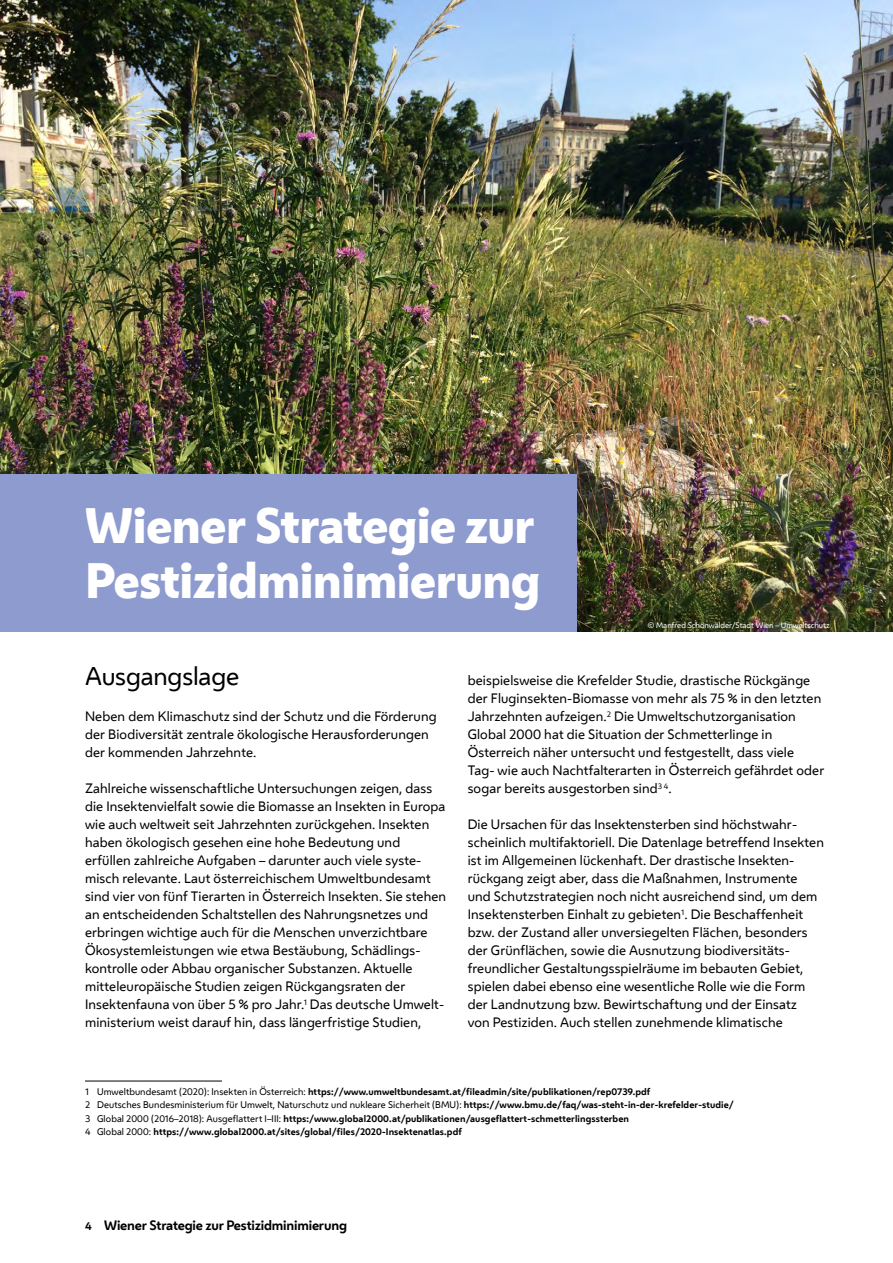
<style>
.page{position:relative;width:893px;height:1263px;background:#fff}
.page>*{position:absolute;margin:0;border:0;box-sizing:border-box;transform-origin:0 0}
.t1{font:800 46.5px/55.5px "Wiener Melange";letter-spacing:-.015em;color:#fff}
.t2{font:24px "Wiener Melange Regular 2";letter-spacing:-.005em;color:#000}
.t3{font:12.75px/18px "Wiener Melange Regular 2";letter-spacing:.01em;color:#000}
.t4{font:700 12.75px "Wiener Melange";letter-spacing:-.015em;color:#000}
.t5{font:700 9px/13.5px "Wiener Melange";letter-spacing:.01em;color:#000}
.t6{font:7.5px "Wiener Melange Regular 2";color:#fff}
.s1{font-family:"Wiener Melange Regular 2";font-weight:400}
.s2{font-size:10.5px}
</style>
<div class="page">
<img style="left:0;top:0;width:893px;height:631px">
<div style="left:0;top:474px;width:576px;height:157px;background:#8e9bce"></div>
<hr style="left:85px;top:1081px;width:137px;height:1px;background:#000">
<h1 class="t1" style="left:85px;top:498px;width:457px">Wiener Strategie zur<br>Pestizidminimierung</h1>
<p class="t6" style="left:648px;top:619px;width:183px">© Manfred Schönwälder/Stadt Wien – Umweltschutz</p>
<h3 class="t2" style="left:85px;top:658px;width:156px">Ausgangslage</h3>
<p class="t3" style="left:85px;top:707px;width:353px">Neben dem Klimaschutz sind der Schutz und die Förderung der Biodiversität zentrale ökologische Herausforderungen der kommenden Jahrzehnte.</p>
<p class="t3" style="left:85px;top:779px;width:363px">Zahlreiche wissenschaftliche Untersuchungen zeigen, dass die Insektenvielfalt sowie die Biomasse an Insekten in Europa wie auch weltweit seit Jahrzehnten zurückgehen. Insekten haben ökologisch gesehen eine hohe Bedeutung und<br>erfül len zahlreiche Aufgaben – darunter auch viele syste&shy;misch relevante. Laut österreichischem Umweltbundesamt sind vier von fünf Tierarten in Österreich Insekten. Sie stehen an entscheidenden Schaltstellen des Nahrungsnetzes und erbringen wichtige auch für die Menschen unverzichtbare Ökosystemleistungen wie etwa Bestäubung, Schädlings&shy;kontrolle oder Abbau organischer Substanzen. Aktuelle mitteleuropäische Studien zeigen Rückgangsraten der Insektenfauna von über 5 % pro Jahr.<sup>1</sup> Das deutsche Umwelt&shy;ministerium weist darauf hin, dass längerfristige Studien,</p>
<p class="t3" style="left:468px;top:671px;width:358px">beispielsweise die Krefelder Studie, drastische Rückgänge der Fluginsekten-Biomasse von mehr als 75 % in den letzten Jahrzehnten aufzeigen.<sup>2</sup> Die Umweltschutzorganisation Global 2000 hat die Situation der Schmetter linge in Österreich näher untersucht und festgestellt, dass viele<br>Tag- wie auch Nachtfalterarten in Österreich gefährdet oder sogar bereits ausgestorben sind<sup>3</sup> <sup>4</sup>.</p>
<p class="t3" style="left:468px;top:815px;width:358px">Die Ursachen für das Insektensterben sind höchstwahr&shy;scheinlich multifaktoriell. Die Datenlage betreffend Insekten ist im Allgemeinen lückenhaft. Der drastische Insekten-<br>rück gang zeigt aber, dass die Maßnahmen, Instrumente<br>und Schutzstrategien noch nicht ausreichend sind, um dem Insektensterben Einhalt zu gebieten<sup>1</sup>. Die Beschaffenheit bzw. der Zustand aller unversiegelten Flächen, besonders der Grünflächen, sowie die Ausnutzung biodiversitäts&shy;freundlicher Gestaltungsspielräume im bebauten Gebiet, spielen dabei ebenso eine wesentliche Rolle wie die Form der Landnutzung bzw. Bewirtschaftung und der Einsatz<br>von Pestiziden. Auch stellen zunehmende klimatische</p>
<p class="t5" style="left:85px;top:1084px;width:650px"><span class="s1">1 Umweltbundesamt (2020): Insekten in Österreich:</span> https://www.umweltbundesamt.at/fileadmin/site/publikationen/rep0739.pdf<br><span class="s1">2 Deutsches Bundesministerium für Umwelt, Naturschutz und nukleare Sicherheit (BMU):</span> https://www.bmu.de/faq/was-steht-in-der-krefelder-studie/ <span class="s1">3 Global 2000 (2016–2018): Ausgeflattert I–III:</span> https:/www.global2000.at/publikationen/ausgeflattert-schmetterlingssterben<br><span class="s1">4 Global 2000:</span> https://www.global2000.at/sites/global/files/2020-Insektenatlas.pdf</p>
<p class="t4" style="left:85px;top:1214px;width:263px"><span class="s2">4</span> Wiener Strategie zur Pestizidminimierung</p>
</div>
